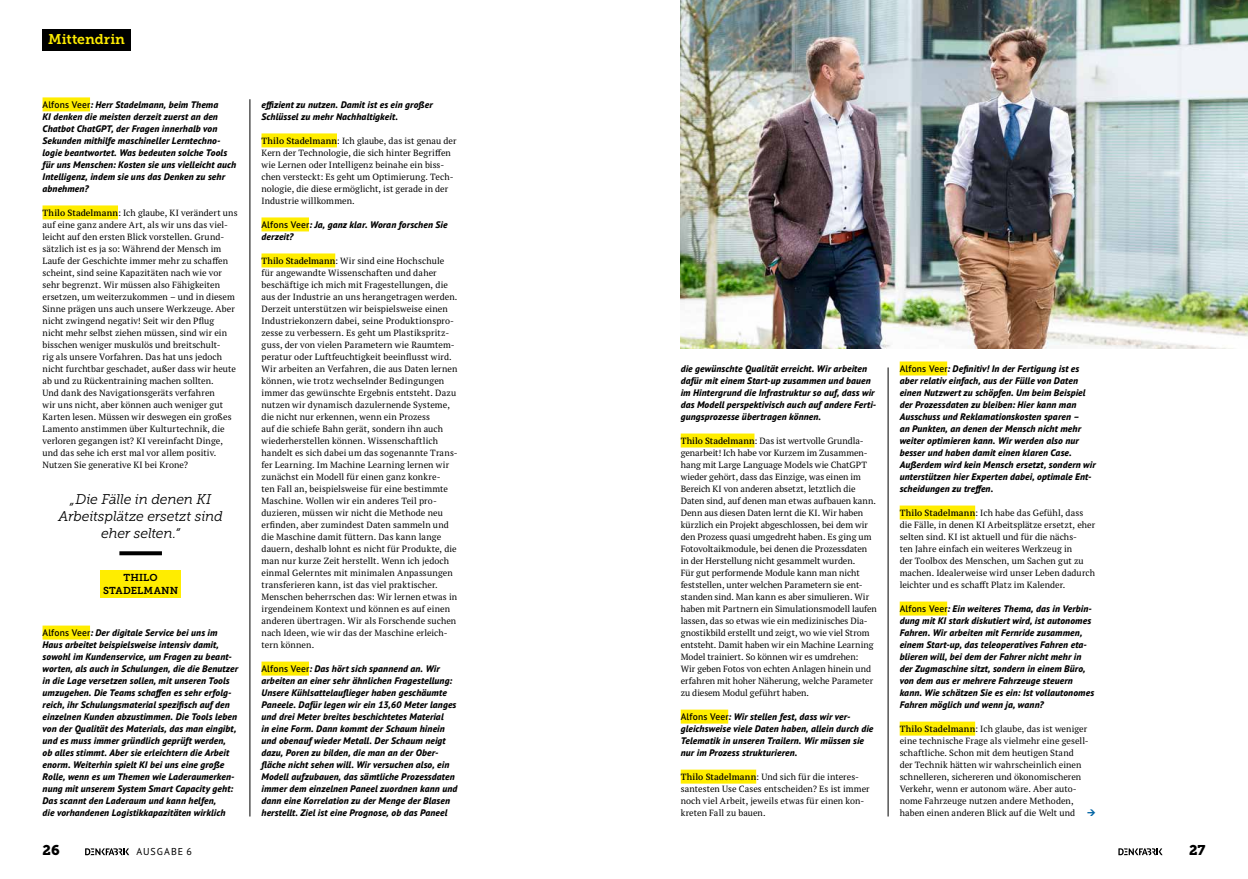
<style>
.page{position:relative;width:1248px;height:879px;background:#fff}
.page>*{position:absolute;margin:0;border:0;box-sizing:border-box;transform-origin:0 0}
.t1{font:italic 14px/17px "Museo Slab 300";letter-spacing:-.015em;color:#000;text-align:center}
.t2{font:14px "Museo Slab 700";letter-spacing:.005em;color:#ffed00}
.t3{font:14px "Museo Slab 900";color:#000}
.t4{font:10px/12.2px "Museo Slab 700";letter-spacing:.01em;color:#000;text-align:center}
.t5{font:10px "PT Sans Pro";letter-spacing:.095em;color:#000}
.t6{font:italic 800 9.5px/12px "PT Sans Pro";letter-spacing:.02em;color:#000}
.t7{font:9px/12px "PT Serif Pro";letter-spacing:.005em;color:#000}
.s1{font-weight:600;font-style:normal}
.s2{font-weight:600}
</style>
<div class="page">
<div style="left:43px;top:29px;width:88px;height:21px;background:#000"></div>
<div style="left:680px;top:433px;width:74px;height:14px;background:#ffed00"></div>
<div style="left:680px;top:709px;width:48px;height:14px;background:#ffed00"></div>
<div style="left:680px;top:769px;width:76px;height:14px;background:#ffed00"></div>
<div style="left:261px;top:133px;width:76px;height:14px;background:#ffed00"></div>
<div style="left:261px;top:217px;width:48px;height:14px;background:#ffed00"></div>
<div style="left:261px;top:253px;width:74px;height:14px;background:#ffed00"></div>
<div style="left:261px;top:661px;width:48px;height:14px;background:#ffed00"></div>
<div style="left:43px;top:97px;width:47px;height:14px;background:#ffed00"></div>
<div style="left:43px;top:205px;width:75px;height:14px;background:#ffed00"></div>
<div style="left:43px;top:625px;width:47px;height:14px;background:#ffed00"></div>
<div style="left:899px;top:361px;width:48px;height:14px;background:#ffed00"></div>
<div style="left:899px;top:505px;width:76px;height:14px;background:#ffed00"></div>
<div style="left:899px;top:601px;width:48px;height:14px;background:#ffed00"></div>
<div style="left:899px;top:721px;width:76px;height:14px;background:#ffed00"></div>
<hr style="left:250px;top:99px;width:1px;height:717px;background:#000">
<hr style="left:887px;top:367px;width:1px;height:449px;background:#000">
<div style="left:100px;top:569px;width:81px;height:28px;background:#ffed00"></div>
<svg style="left:119px;top:551px;width:43px;height:4px"></svg>
<img style="left:680px;top:0;width:567px;height:348px">
<svg style="left:85px;top:848px;width:44px;height:7px"></svg>
<svg style="left:1118px;top:848px;width:44px;height:7px"></svg>
<h1 class="t2" style="left:48px;top:31px;width:78px">Mittendrin</h1>
<p class="t6" style="left:43px;top:98px;width:195px"><span class="s1">Alfons Veer</span>: Herr Stadelmann, beim Thema<br>KI denken die meisten derzeit zuerst an den Chatbot ChatGPT, der Fragen innerhalb von Sekunden mithilfe maschineller Lerntechno&shy;logie beantwortet. Was bedeuten solche Tools für uns Menschen: Kosten sie uns vielleicht auch Intelligenz, indem sie uns das Denken zu sehr abnehmen?</p>
<p class="t7" style="left:43px;top:207px;width:197px"><span class="s2">Thilo Stadelmann</span>: Ich glaube, KI verändert uns auf eine ganz andere Art, als wir uns das viel&shy;leicht auf den ersten Blick vorstellen. Grund&shy;sätzlich ist es ja so: Während der Mensch im Laufe der Geschichte immer mehr zu schaffen scheint, sind seine Kapazitäten nach wie vor sehr begrenzt. Wir müssen also Fähigkeiten ersetzen, um weiterzukommen – und in diesem Sinne prägen uns auch unsere Werkzeuge. Aber nicht zwingend negativ! Seit wir den Pflug<br>nicht mehr selbst ziehen müssen, sind wir ein bisschen weniger muskulös und breitschult-<br>rig als unsere Vorfahren. Das hat uns jedoch nicht furchtbar geschadet, außer dass wir heute ab und zu Rückentraining machen sollten.<br>Und dank des Navigationsgeräts verfahren<br>wir uns nicht, aber können auch weniger gut Karten lesen. Müssen wir deswegen ein großes Lamento anstimmen über Kulturtechnik, die verloren gegangen ist? KI vereinfacht Dinge, und das sehe ich erst mal vor allem positiv.<br>Nutzen Sie generative KI bei Krone?</p>
<h1 class="t1" style="left:59px;top:491px;width:166px">„Die Fälle in denen KI<br>Arbeitsplätze ersetzt sind eher selten.“</h1>
<p class="t4" style="left:103px;top:572px;width:77px">THILO<br>STADELMANN</p>
<p class="t6" style="left:43px;top:626px;width:197px"><span class="s1">Alfons Veer</span>: Der digitale Service bei uns im Haus arbeitet beispielsweise intensiv damit, sowohl im Kundenservice, um Fragen zu beant&shy;worten, als auch in Schulungen, die die Benutzer in die Lage versetzen sollen, mit unseren Tools umzugehen. Die Teams schaffen es sehr erfolg&shy;reich, ihr Schulungsmaterial spezifisch auf den einzelnen Kunden abzustimmen. Die Tools leben von der Qualität des Materials, das man eingibt, und es muss immer gründlich geprüft werden,<br>ob alles stimmt. Aber sie erleichtern die Arbeit enorm. Weiterhin spielt KI bei uns eine große Rolle, wenn es um Themen wie Laderaumerken&shy;nung mit unserem System Smart Capacity geht:<br>Das scannt den Laderaum und kann helfen,<br>die vorhandenen Logistikkapazitäten wirklich</p>
<p class="t6" style="left:261px;top:98px;width:173px">effizient zu nutzen. Damit ist es ein großer<br>Schlüssel zu mehr Nachhaltigkeit.</p>
<p class="t7" style="left:261px;top:135px;width:196px"><span class="s2">Thilo Stadelmann</span>: Ich glaube, das ist genau der Kern der Technologie, die sich hinter Begriffen wie Lernen oder Intelligenz beinahe ein biss&shy;chen versteckt: Es geht um Optimierung. Tech&shy;nologie, die diese ermöglicht, ist gerade in der Industrie willkommen.</p>
<p class="t6" style="left:261px;top:218px;width:187px"><span class="s1">Alfons Veer</span>: Ja, ganz klar. Woran forschen Sie derzeit?</p>
<p class="t7" style="left:261px;top:255px;width:198px"><span class="s2">Thilo Stadelmann</span>: Wir sind eine Hochschule für angewandte Wissenschaften und daher beschäftige ich mich mit Fragestellungen, die aus der Industrie an uns herangetragen werden.<br>Derzeit unterstützen wir beispielsweise einen Industriekonzern dabei, seine Produktionspro&shy;zesse zu verbessern. Es geht um Plastikspritz&shy;guss, der von vielen Parametern wie Raumtem&shy;peratur oder Luftfeuchtigkeit beeinflusst wird.<br>Wir arbeiten an Verfahren, die aus Daten lernen können, wie trotz wechselnder Bedingungen immer das gewünschte Ergebnis entsteht. Dazu nutzen wir dynamisch dazulernende Systeme, die nicht nur erkennen, wenn ein Prozess<br>auf die schiefe Bahn gerät, sondern ihn auch wiederherstellen können. Wissenschaftlich handelt es sich dabei um das sogenannte Trans&shy;fer Learning. Im Machine Learning lernen wir zunächst ein Modell für einen ganz konkre-<br>ten Fall an, beispielsweise für eine bestimmte Maschine. Wollen wir ein anderes Teil pro&shy;duzieren, müssen wir nicht die Methode neu erfinden, aber zumindest Daten sammeln und die Maschine damit füttern. Das kann lange dauern, deshalb lohnt es nicht für Produkte, die man nur kurze Zeit herstellt. Wenn ich jedoch einmal Gelerntes mit minimalen Anpassungen transferieren kann, ist das viel praktischer.<br>Menschen beherrschen das: Wir lernen etwas in irgendeinem Kontext und können es auf einen anderen übertragen. Wir als Forschende suchen nach Ideen, wie wir das der Maschine erleich&shy;tern können.</p>
<p class="t6" style="left:261px;top:662px;width:197px"><span class="s1">Alfons Veer</span>: Das hört sich spannend an. Wir arbeiten an einer sehr ähnlichen Fragestellung:<br>Unsere Kühlsattelauflieger haben geschäumte Paneele. Dafür legen wir ein 13,60 Meter langes und drei Meter breites beschichtetes Material<br>in eine Form. Dann kommt der Schaum hinein und obenauf wieder Metall. Der Schaum neigt dazu, Poren zu bilden, die man an der Ober&shy;fläche nicht sehen will. Wir versuchen also, ein Modell aufzubauen, das sämtliche Prozessdaten immer dem einzelnen Paneel zuordnen kann und dann eine Korrelation zu der Menge der Blasen herstellt. Ziel ist eine Prognose, ob das Paneel</p>
<p class="t6" style="left:680px;top:362px;width:197px">die gewünschte Qualität erreicht. Wir arbeiten dafür mit einem Start-up zusammen und bauen im Hintergrund die Infrastruktur so auf, dass wir das Modell perspektivisch auch auf andere Ferti&shy;gungsprozesse übertragen können.</p>
<p class="t7" style="left:680px;top:435px;width:198px"><span class="s2">Thilo Stadelmann</span>: Das ist wertvolle Grundla&shy;genarbeit! Ich habe vor Kurzem im Zusammen&shy;hang mit Large Language Models wie ChatGPT wieder gehört, dass das Einzige, was einen im Bereich KI von anderen absetzt, letztlich die Daten sind, auf denen man etwas aufbauen kann.<br>Denn aus diesen Daten lernt die KI. Wir haben kürzlich ein Projekt abgeschlossen, bei dem wir den Prozess quasi umgedreht haben. Es ging um Fotovoltaikmodule, bei denen die Prozessdaten in der Herstellung nicht gesammelt wurden.<br>Für gut performende Module kann man nicht feststellen, unter welchen Parametern sie ent&shy;standen sind. Man kann es aber simulieren. Wir haben mit Partnern ein Simulationsmodell laufen lassen, das so etwas wie ein medizinisches Dia&shy;gnostikbild erstellt und zeigt, wo wie viel Strom entsteht. Damit haben wir ein Machine Learning Model trainiert. So können wir es umdrehen:<br>Wir geben Fotos von echten Anlagen hinein und erfahren mit hoher Näherung, welche Parameter zu diesem Modul geführt haben.</p>
<p class="t6" style="left:680px;top:710px;width:194px"><span class="s1">Alfons Veer</span>: Wir stellen fest, dass wir ver&shy;gleichsweise viele Daten haben, allein durch die Telematik in unseren Trailern. Wir müssen sie nur im Prozess strukturieren.</p>
<p class="t7" style="left:680px;top:771px;width:190px"><span class="s2">Thilo Stadelmann</span>: Und sich für die interes&shy;santesten Use Cases entscheiden? Es ist immer noch viel Arbeit, jeweils etwas für einen kon&shy;kreten Fall zu bauen.</p>
<p class="t6" style="left:899px;top:362px;width:197px"><span class="s1">Alfons Veer</span>: Definitiv! In der Fertigung ist es aber relativ einfach, aus der Fülle von Daten einen Nutzwert zu schöpfen. Um beim Beispiel der Prozessdaten zu bleiben: Hier kann man Ausschuss und Reklamationskosten sparen –<br>an Punkten, an denen der Mensch nicht mehr weiter optimieren kann. Wir werden also nur besser und haben damit einen klaren Case.<br>Außerdem wird kein Mensch ersetzt, sondern wir unterstützen hier Experten dabei, optimale Ent&shy;scheidungen zu treffen.</p>
<p class="t7" style="left:899px;top:507px;width:197px"><span class="s2">Thilo Stadelmann</span>: Ich habe das Gefühl, dass die Fälle, in denen KI Arbeitsplätze ersetzt, eher selten sind. KI ist aktuell und für die nächs-<br>ten Jahre einfach ein weiteres Werkzeug in<br>der Toolbox des Menschen, um Sachen gut zu machen. Idealerweise wird unser Leben dadurch leichter und es schafft Platz im Kalender.</p>
<p class="t6" style="left:899px;top:602px;width:196px"><span class="s1">Alfons Veer</span>: Ein weiteres Thema, das in Verbin&shy;dung mit KI stark diskutiert wird, ist autonomes Fahren. Wir arbeiten mit Fernride zusammen, einem Start-up, das teleoperatives Fahren eta&shy;blieren will, bei dem der Fahrer nicht mehr in der Zugmaschine sitzt, sondern in einem Büro, von dem aus er mehrere Fahrzeuge steuern kann. Wie schätzen Sie es ein: Ist vollautonomes Fahren möglich und wenn ja, wann?</p>
<p class="t7" style="left:899px;top:723px;width:190px"><span class="s2">Thilo Stadelmann</span>: Ich glaube, das ist weniger eine technische Frage als vielmehr eine gesell&shy;schaftliche. Schon mit dem heutigen Stand der Technik hätten wir wahrscheinlich einen schnelleren, sichereren und ökonomischeren Verkehr, wenn er autonom wäre. Aber auto&shy;nome Fahrzeuge nutzen andere Methoden, haben einen anderen Blick auf die Welt und</p>
<h1 class="t3" style="left:43px;top:842px;width:19px">26</h1>
<p class="t5" style="left:136px;top:845px;width:57px">AUSGABE 6</p>
<h1 class="t3" style="left:1188px;top:842px;width:18px">27</h1>
</div>
